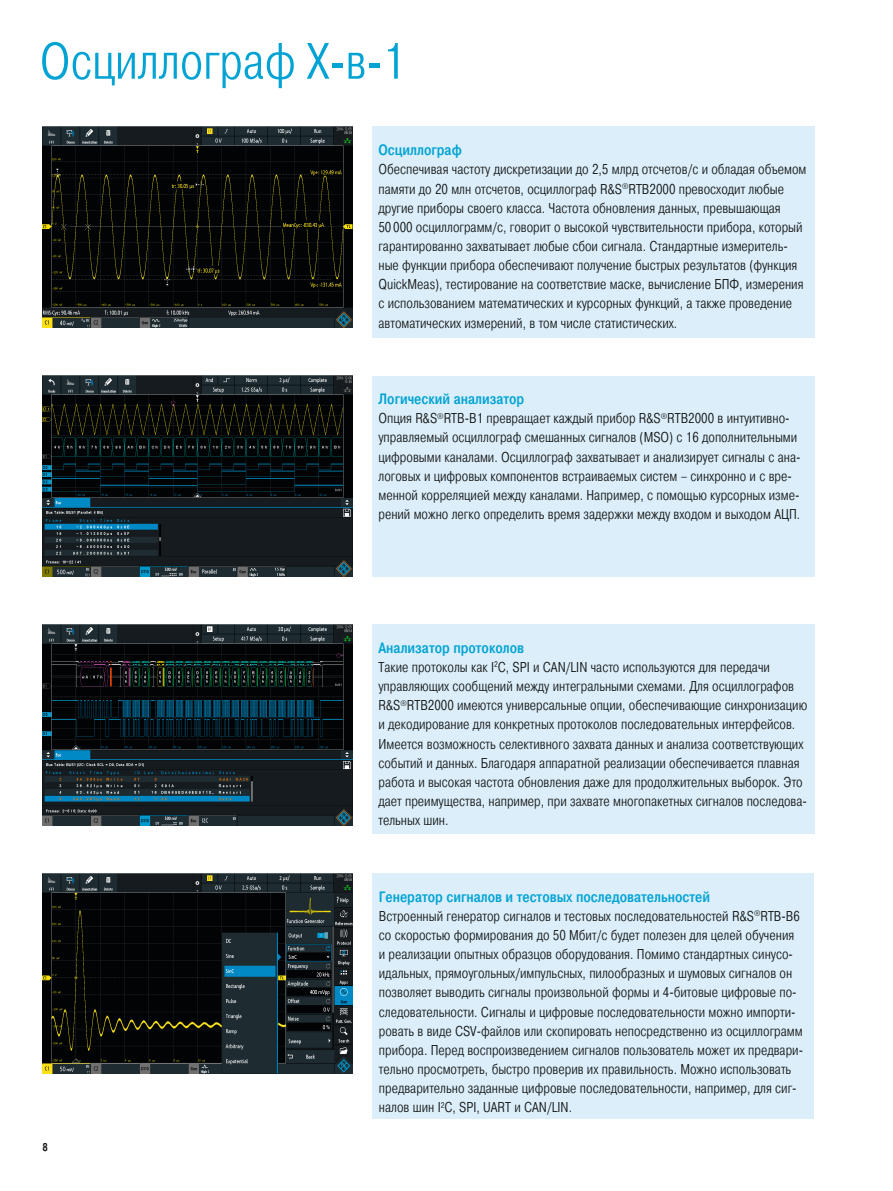
<style>
.page{position:relative;width:893px;height:1191px;background:#fff}
.page>*{position:absolute;margin:0;border:0;box-sizing:border-box;transform-origin:0 0}
.t1{font:300 51px "Pragmatica Cond";color:#00a3d3}
.t2{font:500 15px "Pragmatica Cond";color:#00a3d3}
.t3{font:300 14.25px/19.2px "Pragmatica Cond";color:#131413}
.t4{font:500 11.25px "Pragmatica Cond";color:#131413}
</style>
<div class="page">
<img style="left:42px;top:624px;width:311px;height:201px">
<img style="left:42px;top:873px;width:311px;height:201px">
<img style="left:43px;top:127px;width:310px;height:200px">
<img style="left:42px;top:376px;width:311px;height:200px">
<div style="left:372px;top:376px;width:442px;height:200px;background:#dbeefa"></div>
<div style="left:372px;top:624px;width:442px;height:209px;background:#dbeefa"></div>
<div style="left:372px;top:127px;width:442px;height:211px;background:#dbeefa"></div>
<div style="left:373px;top:873px;width:441px;height:245px;background:#dbeefa"></div>
<h1 class="t1" style="left:40px;top:31px;width:368px">Осциллограф X-в-1</h1>
<p class="t2" style="left:378px;top:141px;width:85px">Осциллограф</p>
<p class="t3" style="left:378px;top:160px;width:429px">Обеспечивая частоту дискретизации до 2,5 млрд отсчетов/с и обладая объемом памяти до 20 млн отсчетов, осциллограф R&amp;S<sup>®</sup>RTB2000 превосходит любые другие приборы своего класса. Частота обновления данных, превышающая<br>50 000 осциллограмм/с, говорит о высокой чувствительности прибора, который гарантированно захватывает любые сбои сигнала. Стандартные измеритель&shy;ные функции прибора обеспечивают получение быстрых результатов (функция QuickMeas), тестирование на соответствие маске, вычисление БПФ, измерения с использованием математических и курсорных функций, а также проведение автоматических измерений, в том числе статистических.</p>
<p class="t2" style="left:378px;top:390px;width:147px">Логический анализатор</p>
<p class="t3" style="left:378px;top:409px;width:424px">Опция R&amp;S<sup>®</sup>RTB-B1 превращает каждый прибор R&amp;S<sup>®</sup>RTB2000 в интуитивно&shy;управляемый осциллограф смешанных сигналов (MSO) с 16 дополнительными цифровыми каналами. Осциллограф захватывает и анализирует сигналы с ана&shy;логовых и цифровых компонентов встраиваемых систем – синхронно и с вре&shy;менной корреляцией между каналами. Например, с помощью курсорных изме&shy;рений можно легко определить время задержки между входом и выходом АЦП.</p>
<p class="t2" style="left:378px;top:639px;width:147px">Анализатор протоколов</p>
<p class="t3" style="left:378px;top:658px;width:430px">Такие протоколы как I<sup>2</sup>C, SPI и CAN/LIN часто используются для передачи управляющих сообщений между интегральными схемами. Для осциллографов R&amp;S<sup>®</sup>RTB2000 имеются универсальные опции, обеспечивающие синхронизацию и декодирование для конкретных протоколов последовательных интерфейсов.<br>Имеется возможность селективного захвата данных и анализа соответствующих событий и данных. Благодаря аппаратной реализации обеспечивается плавная работа и высокая частота обновления даже для продолжительных выборок. Это дает преимущества, например, при захвате многопакетных сигналов последова&shy;тельных шин.</p>
<p class="t4" style="left:43px;top:1140px;width:7px">8</p>
<p class="t2" style="left:379px;top:887px;width:333px">Генератор сигналов и тестовых последовательностей</p>
<p class="t3" style="left:379px;top:906px;width:426px">Встроенный генератор сигналов и тестовых последовательностей R&amp;S<sup>®</sup>RTB-B6 со скоростью формирования до 50 Мбит/с будет полезен для целей обучения и реализации опытных образцов оборудования. Помимо стандартных синусо&shy;идальных, прямоугольных/импульсных, пилообразных и шумовых сигналов он позволяет выводить сигналы произвольной формы и 4-битовые цифровые по&shy;следовательности. Сигналы и цифровые последовательности можно импорти&shy;ровать в виде CSV-файлов или скопировать непосредственно из осциллограмм прибора. Перед воспроизведением сигналов пользователь может их предвари&shy;тельно просмотреть, быстро проверив их правильность. Можно использовать предварительно заданные цифровые последовательности, например, для сиг&shy;налов шин I<sup>2</sup>C, SPI, UART и CAN/LIN.</p>
</div>
